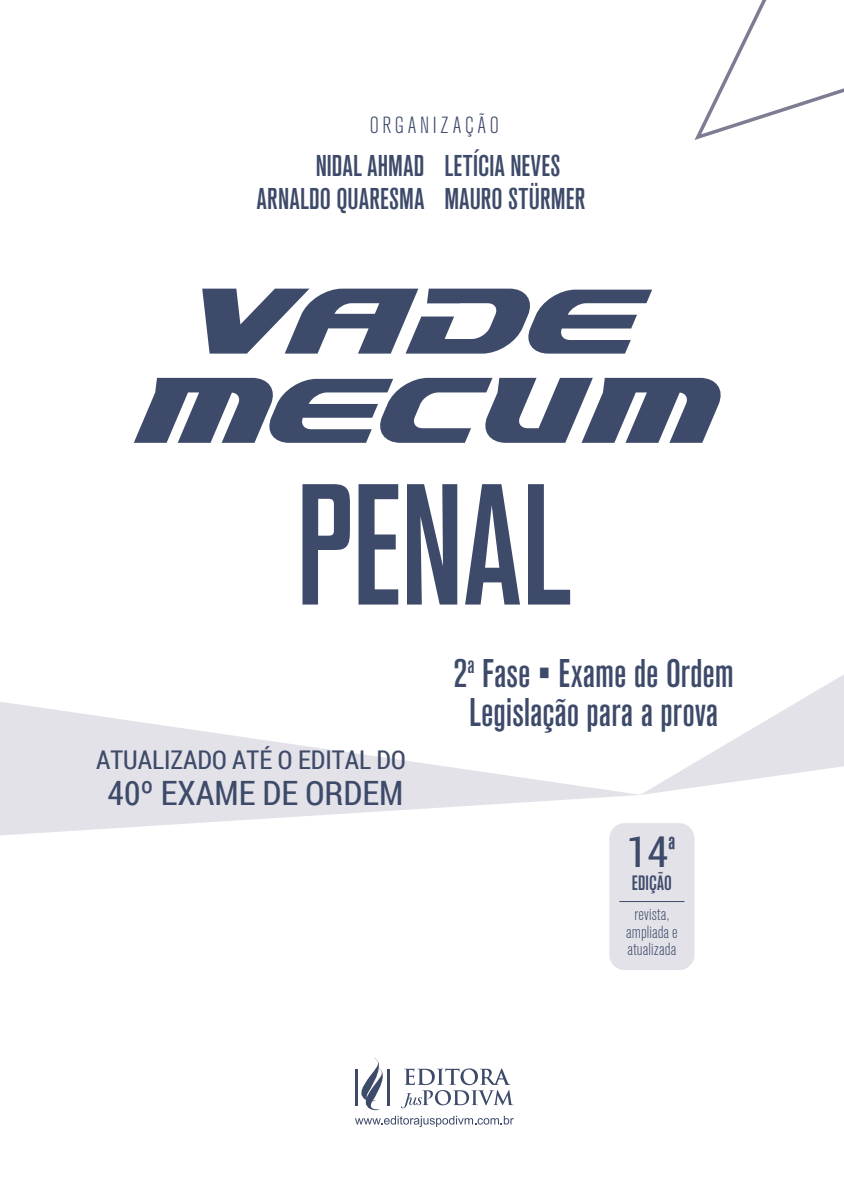
<style>
.page{position:relative;width:844px;height:1191px;background:#fff}
.page>*{position:absolute;margin:0;border:0;box-sizing:border-box;transform-origin:0 0}
.t1{font:170.45px "Akzidenz Grotesk BQ Md Cnd Alt";letter-spacing:-.005em;color:#3d4a69}
.t2{font:42.52px "Roboto Condensed";color:#3d4a69}
.t3{font:39.55px/39.6px "Akzidenz Grotesk BQ Md Cnd Alt";color:#3d4a69;text-align:center}
.t4{font:33.43px "Roboto Condensed";color:#3d4a69}
.t5{font:500 condensed 29.75px/33.1px "Akzidenz Grotesk BQ";letter-spacing:.01em;color:#3d4a69;text-align:right}
.t6{font:25.72px "Roboto Condensed";color:#3d4a69}
.t7{font:300 condensed 23.1px "Akzidenz Grotesk BQ";letter-spacing:.16em;color:#3d4a69}
.t8{font:20.65px "Akzidenz Grotesk BQ Md Cnd Alt";letter-spacing:.01em;color:#3d4a69}
.t9{font:300 condensed 17.5px/17.5px "Akzidenz Grotesk BQ";letter-spacing:.01em;color:#3d4a69;text-align:center}
.s1{font-family:"Akzidenz Grotesk BQ Md Cnd Alt"}
</style>
<div class="page">
<svg style="left:355px;top:1058px;width:158px;height:69px"></svg>
<svg style="left:0;top:675px;width:843px;height:160px"></svg>
<div style="left:609px;top:823px;width:85px;height:147px;background:#e3e2e8;border-radius:15px"></div>
<hr style="left:619px;top:901px;width:65px;height:1px;background:#3d4a69">
<svg style="left:202px;top:289px;width:450px;height:64px"></svg>
<svg style="left:134px;top:378px;width:587px;height:65px"></svg>
<svg style="left:694px;top:0;width:150px;height:140px"></svg>
<p class="t7" style="left:369px;top:113px;width:131px">ORGANIZAÇÃO</p>
<p class="t5" style="left:257px;top:149px;width:169px">NIDAL AHMAD<br>ARNALDO QUARESMA</p>
<p class="t5" style="left:444px;top:149px;width:142px;text-align:left">LETÍCIA NEVES<br>MAURO STÜRMER</p>
<h1 class="t1" style="left:295px;top:449px;width:276px">PENAL</h1>
<p class="t6" style="left:96px;top:742px;width:311px">ATUALIZADO ATÉ O EDITAL DO</p>
<p class="t4" style="left:108px;top:769px;width:297px">40º EXAME DE ORDEM</p>
<h3 class="t3" style="left:453px;top:653px;width:282px">2<sup>a</sup> Fase • Exame de Ordem<br>Legislação para a prova</h3>
<h2 class="t2" style="left:626px;top:822px;width:50px">14<span class="s1">ª</span></h2>
<p class="t8" style="left:631px;top:871px;width:41px">EDIÇÃO</p>
<p class="t9" style="left:626px;top:906px;width:53px">revista, ampliada e atualizada</p>
</div>
